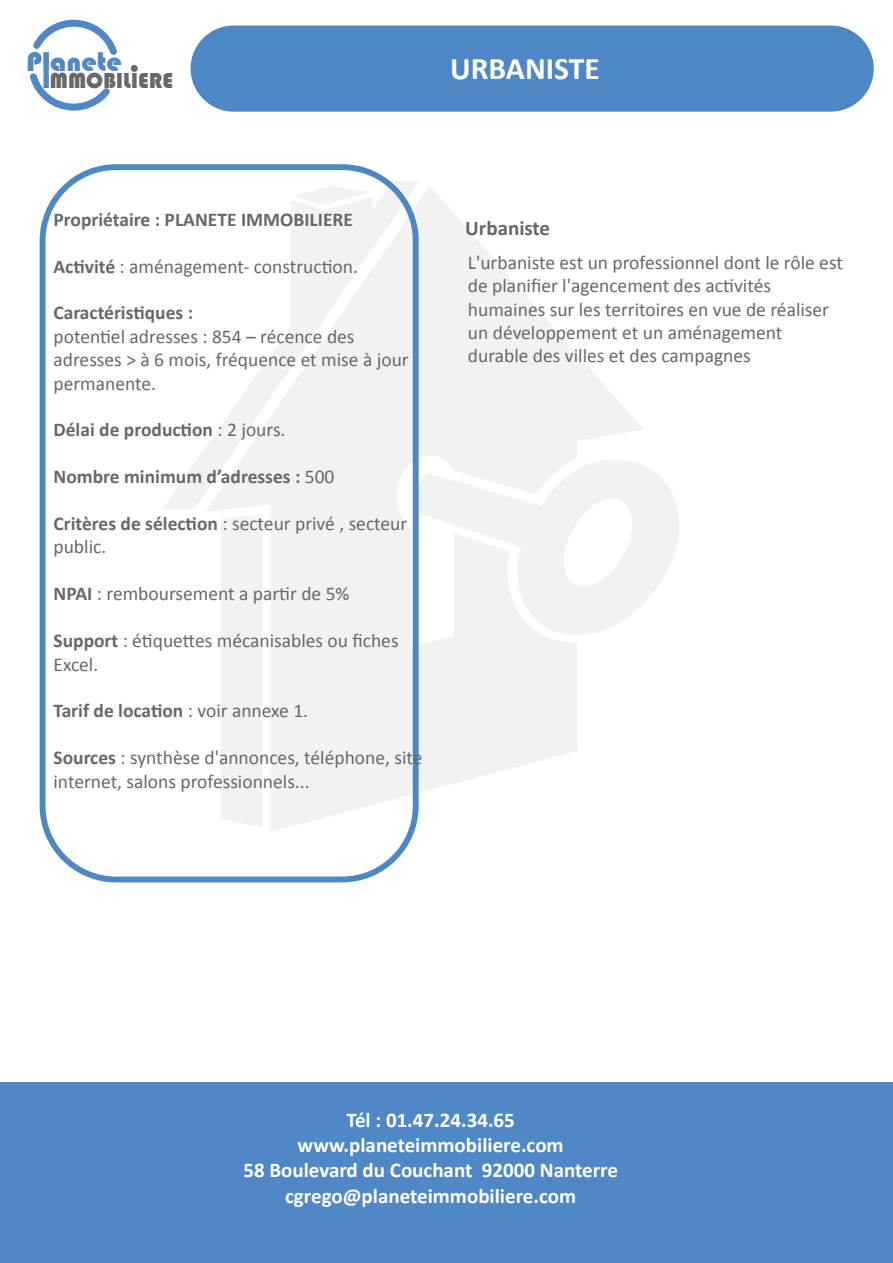
<style>
.page{position:relative;width:893px;height:1263px;background:#fff}
.page>*{position:absolute;margin:0;border:0;box-sizing:border-box;transform-origin:0 0}
.t1{font:700 31.5px "Calibri";color:#fff}
.t2{font:27.75px "Bauhaus 93";color:#5087c6}
.t3{font:22.35px "Bauhaus 93";color:#686868}
.t4{font:700 21px/25.2px "Calibri";color:#fff;text-align:center}
.t5{font:700 21px "Calibri";color:#676868}
.t6{font:19.5px/23.4px "Calibri";color:#676868}
.t7{font:700 19.5px "Calibri";color:#676868}
.s1{font-weight:700}
.s2{font-weight:400}
</style>
<div class="page">
<div style="left:0;top:1083px;width:893px;height:180px;background:#5087c6"></div>
<div style="left:131px;top:65px;width:7px;height:7px;background:#686868;border-radius:50%"></div>
<svg style="left:30px;top:19px;width:87px;height:92px"></svg>
<svg style="left:163px;top:181px;width:255px;height:328px"></svg>
<svg style="left:205px;top:186px;width:437px;height:646px;fill:#f2f2f2"></svg>
<svg style="left:419px;top:454px;width:260px;height:187px;fill:#f2f2f2"></svg>
<svg style="left:294px;top:186px;width:77px;height:19px"></svg>
<div style="left:40px;top:164px;width:379px;height:718px;border:6px solid #4d87c6;border-radius:73px"></div>
<div style="left:191px;top:25px;width:683px;height:87px;background:#4d87c6;border-radius:43px"></div>
<h2 class="t2" style="left:27px;top:46px;width:97px">Planete</h2>
<h1 class="t1" style="left:450px;top:48px;width:151px">URBANISTE</h1>
<p class="t3" style="left:43px;top:67px;width:132px">IMMOBILIERE</p>
<p class="t7" style="left:53px;top:207px;width:301px">Propriétaire : PLANETE IMMOBILIERE</p>
<p class="t6" style="left:53px;top:255px;width:306px"><span class="s1">Activité</span> : aménagement- construction.</p>
<p class="t7" style="left:53px;top:300px;width:141px">Caractéristiques :</p>
<p class="t6" style="left:53px;top:325px;width:357px">potentiel adresses : 854 – récence des adresses &gt; à 6 mois, fréquence et mise à jour permanente.</p>
<p class="t7" style="left:53px;top:417px;width:234px">Délai de production <span class="s2">: 2 jours.</span></p>
<p class="t7" style="left:53px;top:464px;width:283px">Nombre minimum d’adresses : <span class="s2">500</span></p>
<p class="t6" style="left:53px;top:512px;width:355px"><span class="s1">Critères de sélection</span> : secteur privé , secteur public.</p>
<p class="t6" style="left:53px;top:582px;width:298px"><span class="s1">NPAI</span> : remboursement a partir de 5%</p>
<p class="t6" style="left:53px;top:629px;width:347px"><span class="s1">Support</span> : étiquettes mécanisables ou fiches<br>Excel.</p>
<p class="t7" style="left:53px;top:698px;width:256px">Tarif de location <span class="s2">: voir annexe 1.</span></p>
<p class="t6" style="left:53px;top:746px;width:371px"><span class="s1">Sources</span> : synthèse d'annonces, téléphone, site internet, salons professionnels...</p>
<p class="t5" style="left:465px;top:214px;width:86px">Urbaniste</p>
<p class="t6" style="left:468px;top:251px;width:377px">L'urbaniste est un professionnel dont le rôle est de planifier l'agencement des activités humaines sur les territoires en vue de réaliser un développement et un aménagement durable des villes et des campagnes</p>
<p class="t4" style="left:243px;top:1107px;width:376px">Tél : 01.47.24.34.65 www.planeteimmobiliere.com<br>58 Boulevard du Couchant 92000 Nanterre cgrego@planeteimmobiliere.com</p>
</div>
